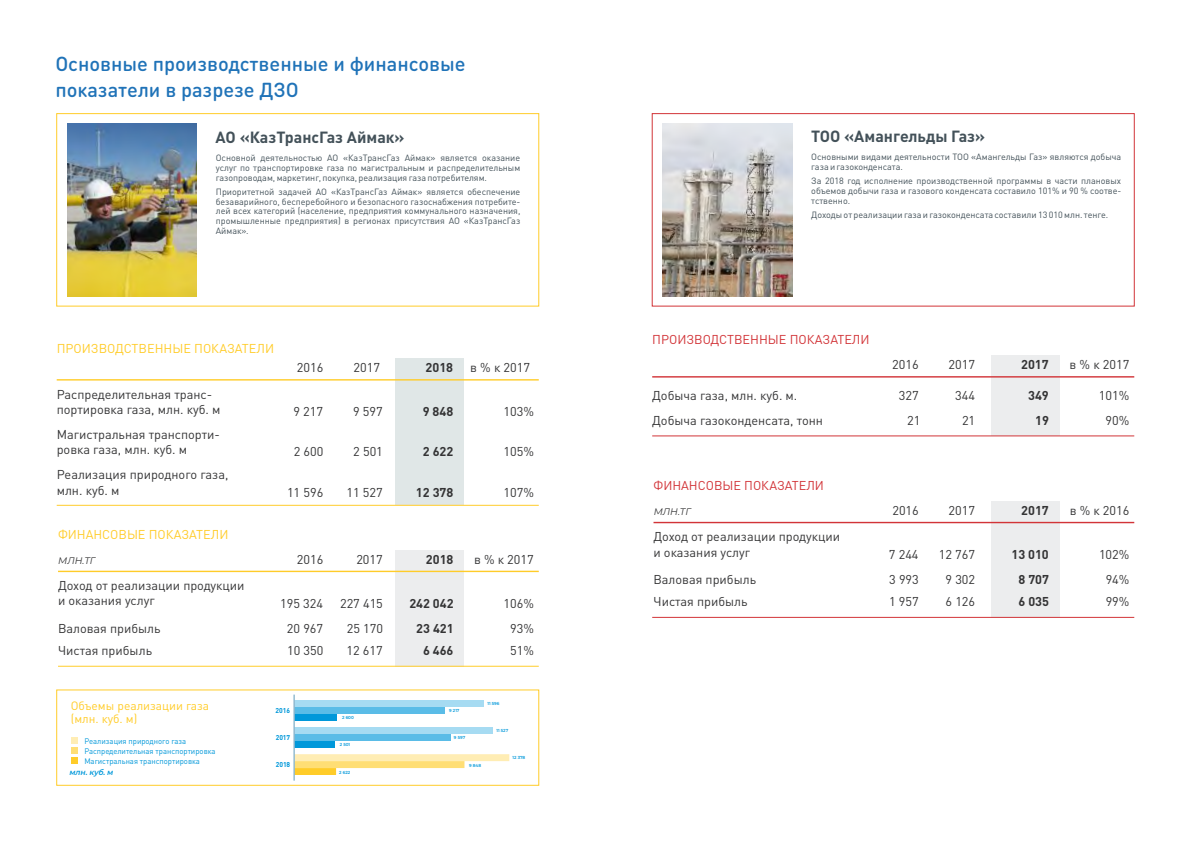
<style>
.page{position:relative;width:1191px;height:842px;background:#fff}
.page>*{position:absolute;margin:0;border:0;box-sizing:border-box;transform-origin:0 0}
.t1{font:500 20px/25.6px "DIN Round Pro";color:#2073b8}
.t2{font:700 16px "DIN Pro";color:#435159}
.t3{font:12.7px/25.2px "DIN Pro";color:#343435}
.t4{font:700 12.7px/25.2px "DIN Pro";color:#343435;text-align:center}
.t5{font:12.7px "DIN Pro";color:#ffcc29}
.t6{font:12.7px "DIN Pro";color:#d23438}
.t7{font:12px/13.1px "DIN Pro";color:#ffcc29}
.t8{font:italic 9.5px "Montserrat";color:#343435}
.t9{font:9px/9.8px "DIN Pro";color:#435159;text-align:justify}
.t10{font:8px/9.9px "DIN Pro";color:#0098da;scale:.96 1}
.t11{font:italic 600 7.8px "Montserrat";color:#0098da;scale:.96 1}
.t12{font:700 7px "DIN Pro";color:#0098da;scale:.96 1}
.t13{font:600 4.3px "Montserrat";color:#0098da;scale:.96 1}
</style>
<div class="page">
<div style="left:56px;top:113px;width:483px;height:193px;border:1px solid #ffcc29"></div>
<img style="left:67px;top:124px;width:130px;height:172px">
<div style="left:652px;top:113px;width:482px;height:193px;border:1px solid #d23438"></div>
<img style="left:663px;top:124px;width:129px;height:172px">
<div style="left:395px;top:358px;width:69px;height:147px;background:#e0e7e7"></div>
<hr style="left:57px;top:379px;width:482px;height:2px;background:#ffcc29">
<hr style="left:57px;top:505px;width:482px;height:1px;background:#ffcc29">
<div style="left:396px;top:550px;width:68px;height:116px;background:#ecedee"></div>
<hr style="left:58px;top:571px;width:481px;height:1px;background:#ffcc29">
<hr style="left:58px;top:666px;width:481px;height:1px;background:#ffcc29">
<div style="left:294px;top:727px;width:198px;height:7px;background:#a6dbf2"></div>
<div style="left:294px;top:734px;width:156px;height:7px;background:#5abce7"></div>
<div style="left:294px;top:741px;width:40px;height:7px;background:#0098da"></div>
<div style="left:294px;top:700px;width:189px;height:7px;background:#a6dbf2"></div>
<div style="left:294px;top:707px;width:150px;height:7px;background:#5abce7"></div>
<div style="left:294px;top:714px;width:43px;height:7px;background:#0098da"></div>
<div style="left:294px;top:754px;width:215px;height:7px;background:#ffedb4"></div>
<div style="left:294px;top:761px;width:170px;height:7px;background:#ffde74"></div>
<div style="left:294px;top:768px;width:42px;height:7px;background:#ffcc29"></div>
<hr style="left:293px;top:695px;width:2px;height:85px;background:#8eb8ce">
<div style="left:71px;top:737px;width:6px;height:7px;background:#ffedb4"></div>
<div style="left:71px;top:747px;width:6px;height:7px;background:#ffde74"></div>
<div style="left:71px;top:757px;width:6px;height:7px;background:#ffcc29"></div>
<div style="left:990px;top:355px;width:69px;height:81px;background:#ecedee"></div>
<hr style="left:652px;top:376px;width:482px;height:2px;background:#d23438">
<hr style="left:652px;top:436px;width:482px;height:1px;background:#d23438">
<div style="left:991px;top:501px;width:68px;height:116px;background:#ecedee"></div>
<hr style="left:653px;top:522px;width:481px;height:1px;background:#d23438">
<hr style="left:652px;top:617px;width:482px;height:1px;background:#d23438">
<h1 class="t1" style="left:55px;top:53px;width:411px">Основные производственные и финансовые показатели в разрезе ДЗО</h1>
<h2 class="t2" style="left:216px;top:132px;width:190px">АО «КазТрансГаз Аймак»</h2>
<p class="t9" style="left:216px;top:154px;width:306px">Основной деятельностью АО «КазТрансГаз Аймак» является оказание услуг по транспортировке газа по магистральным и распределительным газопроводам, маркетинг, покупка, реализация газа потребителям.</p>
<p class="t9" style="left:216px;top:188px;width:306px">Приоритетной задачей АО «КазТрансГаз Аймак» является обеспечение безаварийного, бесперебойного и безопасного газоснабжения потребите&shy;лей всех категорий (население, предприятия коммунального назначения, промышленные предприятия) в регионах присутствия АО «КазТрансГаз Аймак».</p>
<h3 class="t5" style="left:57px;top:344px;width:219px">ПРОИЗВОДСТВЕННЫЕ ПОКАЗАТЕЛИ</h3>
<h3 class="t3" style="left:57px;top:388px;width:165px;line-height:15.4px">Распределительная транс&shy;портировка газа, млн. куб. м</h3>
<h3 class="t3" style="left:57px;top:428px;width:165px;line-height:15.4px">Магистральная транспорти&shy;ровка газа, млн. куб. м</h3>
<h3 class="t3" style="left:57px;top:468px;width:173px;line-height:15.4px">Реализация природного газа, млн. куб. м</h3>
<h3 class="t5" style="left:58px;top:530px;width:172px">ФИНАНСОВЫЕ ПОКАЗАТЕЛИ</h3>
<h3 class="t3" style="left:297px;top:356px;width:28px">2016</h3>
<h3 class="t3" style="left:293px;top:400px;width:31px">9 217</h3>
<h3 class="t3" style="left:294px;top:440px;width:31px">2 600</h3>
<h3 class="t3" style="left:287px;top:481px;width:38px">11 596</h3>
<h3 class="t3" style="left:353px;top:356px;width:28px">2017</h3>
<h3 class="t4" style="left:425px;top:356px;width:29px">2018</h3>
<h3 class="t3" style="left:470px;top:356px;width:61px">в % к 2017</h3>
<h3 class="t3" style="left:353px;top:400px;width:31px">9 597</h3>
<h3 class="t3" style="left:353px;top:440px;width:31px">2 501</h3>
<h3 class="t3" style="left:503px;top:400px;width:32px">103%</h3>
<h3 class="t3" style="left:503px;top:440px;width:32px">105%</h3>
<h3 class="t4" style="left:423px;top:400px;width:32px">9 848</h3>
<h3 class="t4" style="left:423px;top:440px;width:32px">2 622</h3>
<h3 class="t3" style="left:346px;top:481px;width:38px">11 527</h3>
<h3 class="t4" style="left:416px;top:481px;width:39px">12 378</h3>
<h3 class="t3" style="left:503px;top:481px;width:32px">107%</h3>
<h3 class="t3" style="left:297px;top:548px;width:28px">2016</h3>
<h3 class="t3" style="left:356px;top:548px;width:28px">2017</h3>
<h3 class="t3" style="left:474px;top:548px;width:61px">в % к 2017</h3>
<h3 class="t3" style="left:280px;top:592px;width:44px;text-align:center">195 324<br>20 967</h3>
<h3 class="t3" style="left:287px;top:639px;width:38px">10 350</h3>
<p class="t8" style="left:58px;top:554px;width:39px">МЛН.ТГ</p>
<h3 class="t4" style="left:426px;top:548px;width:29px">2018</h3>
<h3 class="t4" style="left:409px;top:592px;width:46px">242 042<br>23 421</h3>
<h3 class="t4" style="left:423px;top:639px;width:32px">6 466</h3>
<h3 class="t3" style="left:58px;top:579px;width:188px;line-height:15.3px">Доход от реализации продукции и оказания услуг</h3>
<h3 class="t3" style="left:58px;top:618px;width:104px;line-height:22.5px">Валовая прибыль<br>Чистая прибыль</h3>
<h3 class="t3" style="left:503px;top:592px;width:32px;text-align:center">106%<br>93%</h3>
<h3 class="t3" style="left:510px;top:639px;width:25px">51%</h3>
<h3 class="t3" style="left:340px;top:592px;width:44px;text-align:center">227 415<br>25 170</h3>
<h3 class="t3" style="left:346px;top:639px;width:38px">12 617</h3>
<h3 class="t7" style="left:71px;top:700px;width:140px">Объемы реализации газа (млн. куб. м)</h3>
<p class="t12" style="left:276px;top:708px;width:17px">2016</p>
<p class="t12" style="left:276px;top:735px;width:17px">2017</p>
<p class="t13" style="left:342px;top:715px;width:14px">2 600</p>
<p class="t10" style="left:84px;top:737px;width:108px">Реализация природного газа</p>
<p class="t13" style="left:340px;top:742px;width:12px">2 501</p>
<p class="t10" style="left:84px;top:747px;width:138px">Распределительная транспортировка<br>Магистральная транспортировка</p>
<p class="t11" style="left:69px;top:768px;width:49px">млн.куб.м</p>
<p class="t12" style="left:276px;top:762px;width:17px">2018</p>
<p class="t13" style="left:339px;top:770px;width:13px">2 622</p>
<p class="t13" style="left:449px;top:708px;width:12px">9 217</p>
<p class="t13" style="left:454px;top:735px;width:13px">9 597</p>
<p class="t13" style="left:487px;top:701px;width:14px">11 596</p>
<p class="t13" style="left:496px;top:728px;width:14px">11 527</p>
<p class="t13" style="left:512px;top:755px;width:15px">12 378</p>
<p class="t13" style="left:469px;top:763px;width:14px">9 848</p>
<h2 class="t2" style="left:811px;top:131px;width:176px">ТОО «Амангельды Газ»</h2>
<p class="t9" style="left:811px;top:153px;width:311px">Основными видами деятельности ТОО «Амангельды Газ» являются добыча газа и газоконденсата.</p>
<p class="t9" style="left:811px;top:177px;width:311px">За 2018 год исполнение производственной программы в части плановых объемов добычи газа и газового конденсата составило 101% и 90 % соотве&shy;тственно.</p>
<p class="t9" style="left:811px;top:211px;width:298px">Доходы от реализации газа и газоконденсата составили 13 010 млн. тенге.</p>
<h3 class="t6" style="left:652px;top:335px;width:219px">ПРОИЗВОДСТВЕННЫЕ ПОКАЗАТЕЛИ</h3>
<h3 class="t3" style="left:652px;top:385px;width:172px;line-height:24.8px">Добыча газа, млн. куб. м.<br>Добыча газоконденсата, тонн</h3>
<h3 class="t3" style="left:892px;top:353px;width:28px">2016</h3>
<h3 class="t3" style="left:898px;top:385px;width:23px;line-height:24.8px;text-align:right">327<br>21</h3>
<h3 class="t3" style="left:948px;top:353px;width:28px">2017</h3>
<h3 class="t3" style="left:955px;top:385px;width:21px;line-height:24.8px;text-align:center">344<br>21</h3>
<h3 class="t4" style="left:1021px;top:353px;width:29px">2017</h3>
<h3 class="t3" style="left:1069px;top:353px;width:61px">в % к 2017</h3>
<h3 class="t4" style="left:1028px;top:384px;width:22px;line-height:24.8px">349<br>19</h3>
<h3 class="t3" style="left:1099px;top:385px;width:32px;line-height:24.8px;text-align:center">101%<br>90%</h3>
<h3 class="t6" style="left:653px;top:481px;width:172px">ФИНАНСОВЫЕ ПОКАЗАТЕЛИ</h3>
<p class="t8" style="left:654px;top:506px;width:39px">МЛН.ТГ</p>
<h3 class="t3" style="left:653px;top:530px;width:188px;line-height:15.3px">Доход от реализации продукции и оказания услуг</h3>
<h3 class="t3" style="left:653px;top:570px;width:104px;line-height:22.5px">Валовая прибыль<br>Чистая прибыль</h3>
<h3 class="t3" style="left:892px;top:499px;width:28px">2016</h3>
<h3 class="t4" style="left:1021px;top:499px;width:29px">2017</h3>
<h3 class="t3" style="left:1069px;top:499px;width:61px">в % к 2016</h3>
<h3 class="t3" style="left:889px;top:543px;width:31px">7 244<br>3 993</h3>
<h3 class="t3" style="left:889px;top:591px;width:31px">1 957</h3>
<h3 class="t3" style="left:948px;top:499px;width:28px">2017</h3>
<h3 class="t3" style="left:938px;top:543px;width:38px;text-align:center">12 767<br>9 302</h3>
<h3 class="t3" style="left:945px;top:591px;width:31px">6 126</h3>
<h3 class="t3" style="left:1099px;top:543px;width:32px;text-align:center">102%<br>94%</h3>
<h3 class="t3" style="left:1105px;top:591px;width:25px">99%</h3>
<h3 class="t4" style="left:1011px;top:543px;width:39px">13 010<br>8 707</h3>
<h3 class="t4" style="left:1018px;top:590px;width:32px">6 035</h3>
</div>
